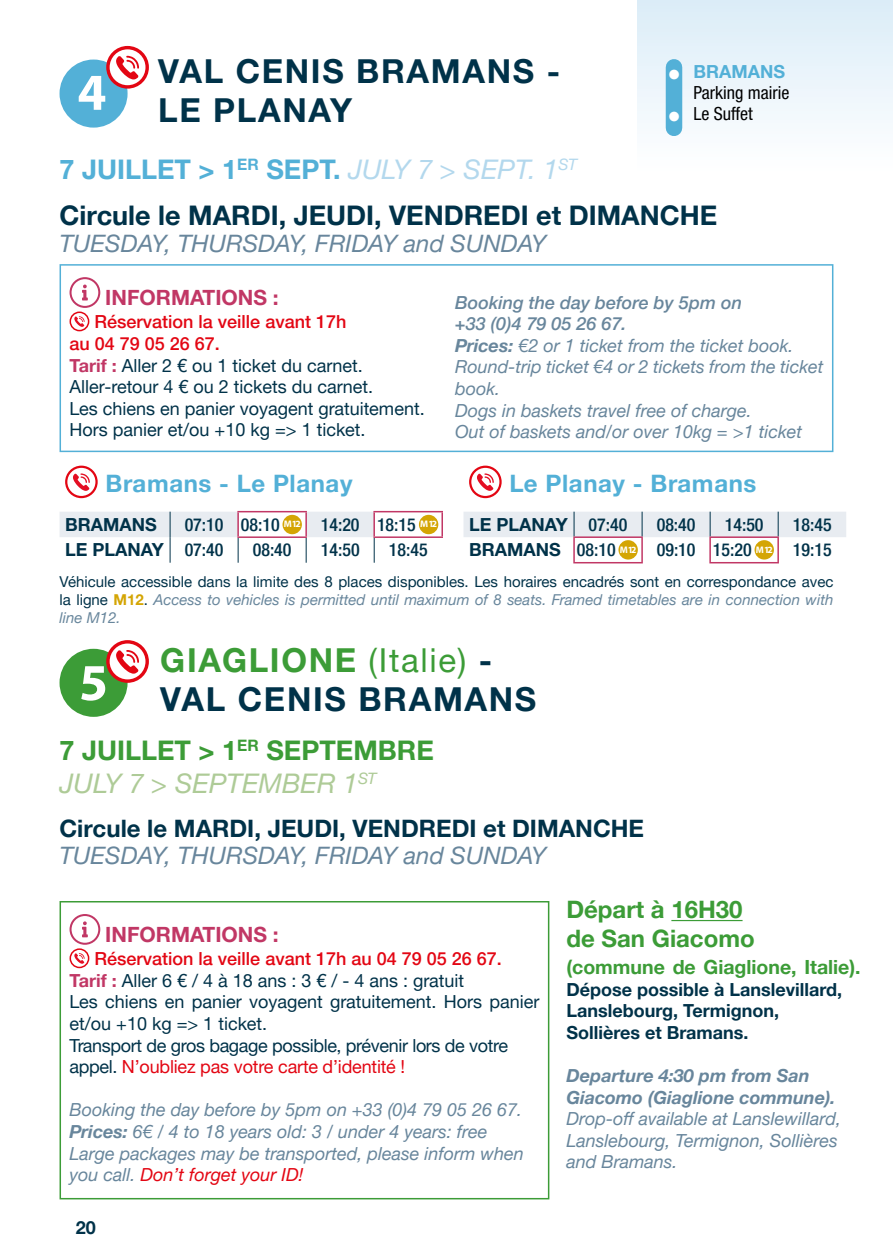
<style>
.page{position:relative;width:893px;height:1259px;background:#fff}
.page>*{position:absolute;margin:0;border:0;box-sizing:border-box;transform-origin:0 0}
.t1{font:700 52.2px "Myriad Pro";color:#fff}
.t2{font:700 33px/39px "Helvetica Neue LTW1 G";letter-spacing:.05em;color:#003249}
.t3{font:700 27px/33px "Helvetica Neue LTW1 G";color:#3c9c37}
.t4{font:700 27px "Helvetica Neue LTW1 G";color:#003249}
.t5{font:700 27px "Helvetica Neue LTW1 G";color:#53b0d7}
.t6{font:italic 24px "Helvetica Neue LTW1 G";color:#68869c}
.t7{font:700 24px "Helvetica Neue LTW1 G";color:#003249}
.t8{font:700 24px "Helvetica Neue LTW1 G";letter-spacing:.025em;color:#53b0d7}
.t9{font:700 24px/28.8px "Helvetica Neue LTW1 G";color:#3c9c37}
.t10{font:700 21px "Helvetica Neue LTW1 G";color:#c13765}
.t11{font:700 19.5px "Helvetica Neue LTW1 G";color:#3c9c37}
.t12{font:italic 18px/21.6px "Helvetica Neue LTW1 G";color:#68869c}
.t13{font:18px/21.6px "Helvetica Neue LTW1 G";color:#003249}
.t14{font:700 18px/21.6px "Helvetica Neue LTW1 G";color:#003249}
.t15{font:500 condensed 18px "Helvetica Neue LTW1 G";color:#003249}
.t16{font:italic 700 18px/21.6px "Helvetica Neue LTW1 G";color:#68869c}
.t17{font:condensed 18px/21px "Helvetica Neue LTW1 G";color:#000;text-align:right}
.t18{font:15px/18px "Helvetica Neue LTW1 G";color:#003249;text-align:justify}
.t19{font:700 9.6px "Myriad Pro";letter-spacing:-.1em;color:#fff}
.s1{font-weight:400;font-style:italic;color:#b3d8ed}
.s2{font-size:27px;color:#fff}
.s3{font-weight:700;font-stretch:normal;color:#53b0d7}
.s4{font-weight:500;color:#e30613}
.s5{font-weight:700;color:#c13765}
.s6{font-weight:500;font-stretch:condensed}
.s7{font-weight:500}
.s8{font-weight:700}
.s9{font-weight:700;color:#d4a504}
.s10{font-style:italic;color:#68869c}
.s11{color:#3c9c37}
.s12{font-weight:400;color:#3c9c37}
.s13{font-weight:400;font-style:italic;color:#aecb97}
.s14{color:#e30613}
</style>
<div class="page">
<div style="left:60px;top:60px;width:68px;height:68px;background:#53b0d7;border-radius:50%"></div>
<svg style="left:60px;top:512px;width:381px;height:51px"></svg>
<hr style="left:237px;top:511px;width:70px;height:1px;background:#c13765">
<hr style="left:237px;top:512px;width:2px;height:24px;background:#c13765">
<hr style="left:305px;top:512px;width:2px;height:24px;background:#c13765">
<hr style="left:237px;top:536px;width:70px;height:2px;background:#c13765">
<hr style="left:373px;top:511px;width:70px;height:1px;background:#c13765">
<hr style="left:373px;top:512px;width:2px;height:24px;background:#c13765">
<hr style="left:441px;top:512px;width:2px;height:24px;background:#c13765">
<hr style="left:373px;top:536px;width:70px;height:2px;background:#c13765">
<svg style="left:66px;top:467px;width:31px;height:30px"></svg>
<div style="left:65px;top:465px;width:33px;height:33px;border:2px solid #e30613;border-radius:50%"></div>
<svg style="left:73px;top:473px;width:17px;height:18px"></svg>
<svg style="left:463px;top:512px;width:383px;height:48px"></svg>
<hr style="left:573px;top:536px;width:70px;height:2px;background:#c13765">
<hr style="left:573px;top:538px;width:2px;height:24px;background:#c13765">
<hr style="left:641px;top:538px;width:2px;height:24px;background:#c13765">
<hr style="left:573px;top:562px;width:70px;height:1px;background:#c13765">
<hr style="left:709px;top:536px;width:70px;height:2px;background:#c13765">
<hr style="left:709px;top:538px;width:2px;height:24px;background:#c13765">
<hr style="left:777px;top:538px;width:2px;height:24px;background:#c13765">
<hr style="left:709px;top:562px;width:70px;height:1px;background:#c13765">
<svg style="left:470px;top:467px;width:30px;height:30px"></svg>
<div style="left:469px;top:465px;width:33px;height:33px;border:2px solid #e30613;border-radius:50%"></div>
<svg style="left:477px;top:473px;width:17px;height:18px"></svg>
<div style="left:60px;top:649px;width:68px;height:68px;background:#3c9c37;border-radius:50%"></div>
<svg style="left:106px;top:46px;width:43px;height:43px"></svg>
<svg style="left:106px;top:640px;width:43px;height:43px"></svg>
<svg style="left:70px;top:277px;width:30px;height:31px"></svg>
<svg style="left:70px;top:312px;width:19px;height:19px"></svg>
<div style="left:70px;top:311px;width:19px;height:20px;border:2px solid #e30613;border-radius:50%"></div>
<svg style="left:74px;top:316px;width:11px;height:11px"></svg>
<div style="left:60px;top:264px;width:773px;height:188px;border:2px solid #53b0d7"></div>
<svg style="left:70px;top:914px;width:30px;height:30px"></svg>
<svg style="left:70px;top:949px;width:19px;height:18px"></svg>
<div style="left:70px;top:948px;width:19px;height:20px;border:2px solid #e30613;border-radius:50%"></div>
<svg style="left:74px;top:953px;width:11px;height:10px"></svg>
<div style="left:60px;top:901px;width:489px;height:298px;border:2px solid #3c9c37"></div>
<hr style="left:671px;top:920px;width:71px;height:1px;background:#3c9c37">
<div style="left:638px;top:0;width:255px;height:179px;background:linear-gradient(to bottom,#daecf7,#fff)"></div>
<div style="left:666px;top:67px;width:16px;height:61px;background:#53b0d7"></div>
<div style="left:283px;top:515px;width:19px;height:19px;background:#d4a504;border-radius:50%"></div>
<div style="left:419px;top:515px;width:19px;height:19px;background:#d4a504;border-radius:50%"></div>
<div style="left:618px;top:540px;width:20px;height:19px;background:#d4a504;border-radius:50%"></div>
<div style="left:754px;top:540px;width:20px;height:19px;background:#d4a504;border-radius:50%"></div>
<h2 class="t2" style="left:78px;top:52px;width:484px;text-indent:81px">VAL CENIS BRAMANS -<br><sup>4</sup> LE PLANAY</h2>
<h3 class="t5" style="left:60px;top:153px;width:519px">7 JUILLET &gt; 1<sup>ER</sup> SEPT. <span class="s1">JULY 7 &gt; SEPT. 1</span><sup>ST</sup></h3>
<p class="t17" style="left:667px;top:62px;width:123px"><span class="s2">•</span> <span class="s3">BRAMANS<br></span>Parking mairie</p>
<p class="t17" style="left:667px;top:104px;width:87px"><span class="s2">•</span> Le Suffet</p>
<h3 class="t4" style="left:60px;top:198px;width:659px">Circule le MARDI, JEUDI, VENDREDI et DIMANCHE</h3>
<h3 class="t6" style="left:60px;top:228px;width:488px">TUESDAY, THURSDAY, FRIDAY and SUNDAY</h3>
<p class="t10" style="left:105px;top:284px;width:175px">INFORMATIONS :</p>
<p class="t13" style="left:70px;top:311px;width:357px;text-indent:25px"><span class="s4">Réservation la veille avant 17h<br>au 04 79 05 26 67.<br></span><span class="s5">Tarif :</span> Aller 2 € ou 1 ticket du carnet.<br>Aller-retour 4 € ou 2 tickets du carnet.<br>Les chiens en panier voyagent gratuitement.<br>Hors panier et/ou +10 kg =&gt; 1 ticket.</p>
<h3 class="t8" style="left:106px;top:469px;width:248px">Bramans - Le Planay</h3>
<p class="t14" style="left:65px;top:513px;width:93px">BRAMANS</p>
<p class="t15" style="left:185px;top:513px;width:97px">07:10 08:10</p>
<p class="t15" style="left:321px;top:513px;width:97px">14:20 18:15</p>
<p class="t14" style="left:65px;top:539px;width:160px">LE PLANAY <span class="s6">07:40</span></p>
<p class="t15" style="left:253px;top:539px;width:40px">08:40</p>
<p class="t15" style="left:321px;top:539px;width:40px">14:50</p>
<p class="t15" style="left:389px;top:539px;width:40px">18:45</p>
<p class="t19" style="left:284px;top:518px;width:18px">M12</p>
<p class="t19" style="left:420px;top:518px;width:18px">M12</p>
<p class="t12" style="left:455px;top:291px;width:370px"><span class="s7">Booking the day before by 5pm on<br>+33 (0)4 79 05 26 67.<br></span><span class="s8">Prices:</span> €2 or 1 ticket from the ticket book.<br>Round-trip ticket €4 or 2 tickets from the ticket book.<br>Dogs in baskets travel free of charge.<br>Out of baskets and/or over 10kg = &gt;1 ticket</p>
<h3 class="t8" style="left:509px;top:469px;width:248px">Le Planay - Bramans</h3>
<p class="t14" style="left:469px;top:513px;width:160px">LE PLANAY <span class="s6">07:40</span></p>
<p class="t15" style="left:657px;top:513px;width:40px">08:40</p>
<p class="t15" style="left:725px;top:513px;width:40px">14:50</p>
<p class="t15" style="left:793px;top:513px;width:40px">18:45</p>
<p class="t14" style="left:469px;top:539px;width:148px">BRAMANS <span class="s6">08:10</span></p>
<p class="t15" style="left:657px;top:539px;width:97px">09:10 15:20</p>
<p class="t15" style="left:793px;top:539px;width:40px">19:15</p>
<p class="t19" style="left:620px;top:543px;width:18px">M12</p>
<p class="t19" style="left:756px;top:543px;width:18px">M12</p>
<p class="t18" style="left:60px;top:572px;width:775px">Véhicule accessible dans la limite des 8 places disponibles. Les horaires encadrés sont en correspondance avec la ligne <span class="s9">M12</span>. <span class="s10">Access to vehicles is permitted until maximum of 8 seats. Framed timetables are in connection with line M12.</span></p>
<h2 class="t2" style="left:160px;top:641px;width:378px"><span class="s11">GIAGLIONE</span> <span class="s12">(Italie)</span> -<br>VAL CENIS BRAMANS</h2>
<h1 class="t1" style="left:79px;top:648px;width:30px">5</h1>
<h3 class="t3" style="left:60px;top:733px;width:376px">7 JUILLET &gt; 1<sup>ER</sup> SEPTEMBRE<br><span class="s13">JULY 7 &gt; SEPTEMBER 1</span><sup>ST</sup></h3>
<h3 class="t7" style="left:60px;top:814px;width:586px">Circule le MARDI, JEUDI, VENDREDI et DIMANCHE</h3>
<h3 class="t6" style="left:60px;top:841px;width:488px">TUESDAY, THURSDAY, FRIDAY and SUNDAY</h3>
<p class="t10" style="left:105px;top:921px;width:175px">INFORMATIONS :</p>
<p class="t13" style="left:70px;top:948px;width:471px;text-indent:25px"><span class="s4">Réservation la veille avant 17h au 04 79 05 26 67.<br></span><span class="s5">Tarif :</span> Aller 6 € / 4 à 18 ans : 3 € / - 4 ans : gratuit<br>Les chiens en panier voyagent gratuitement. Hors panier et/ou +10 kg =&gt; 1 ticket.<br>Transport de gros bagage possible, prévenir lors de votre appel. <span class="s14">N’oubliez pas votre carte d’identité !</span></p>
<p class="t12" style="left:70px;top:1099px;width:456px">Booking the day before by 5pm on +33 (0)4 79 05 26 67.<br><span class="s8">Prices:</span> 6€ / 4 to 18 years old: 3 / under 4 years: free Large packages may be transported, please inform when you call. <span class="s14">Don’t forget your ID!</span></p>
<p class="t14" style="left:76px;top:1217px;width:22px">20</p>
<h3 class="t9" style="left:566px;top:895px;width:190px">Départ à 16H30 de San Giacomo</h3>
<p class="t11" style="left:566px;top:955px;width:296px">(commune de Giaglione, Italie).</p>
<p class="t14" style="left:566px;top:978px;width:277px">Dépose possible à Lanslevillard,<br>Lanslebourg, Termignon,<br>Sollières et Bramans.</p>
<p class="t16" style="left:566px;top:1064px;width:271px">Departure 4:30 pm from San<br>Giacomo (Giaglione commune).</p>
<p class="t12" style="left:566px;top:1108px;width:276px">Drop-off available at Lanslewillard,<br>Lanslebourg, Termignon, Sollières and Bramans.</p>
</div>
